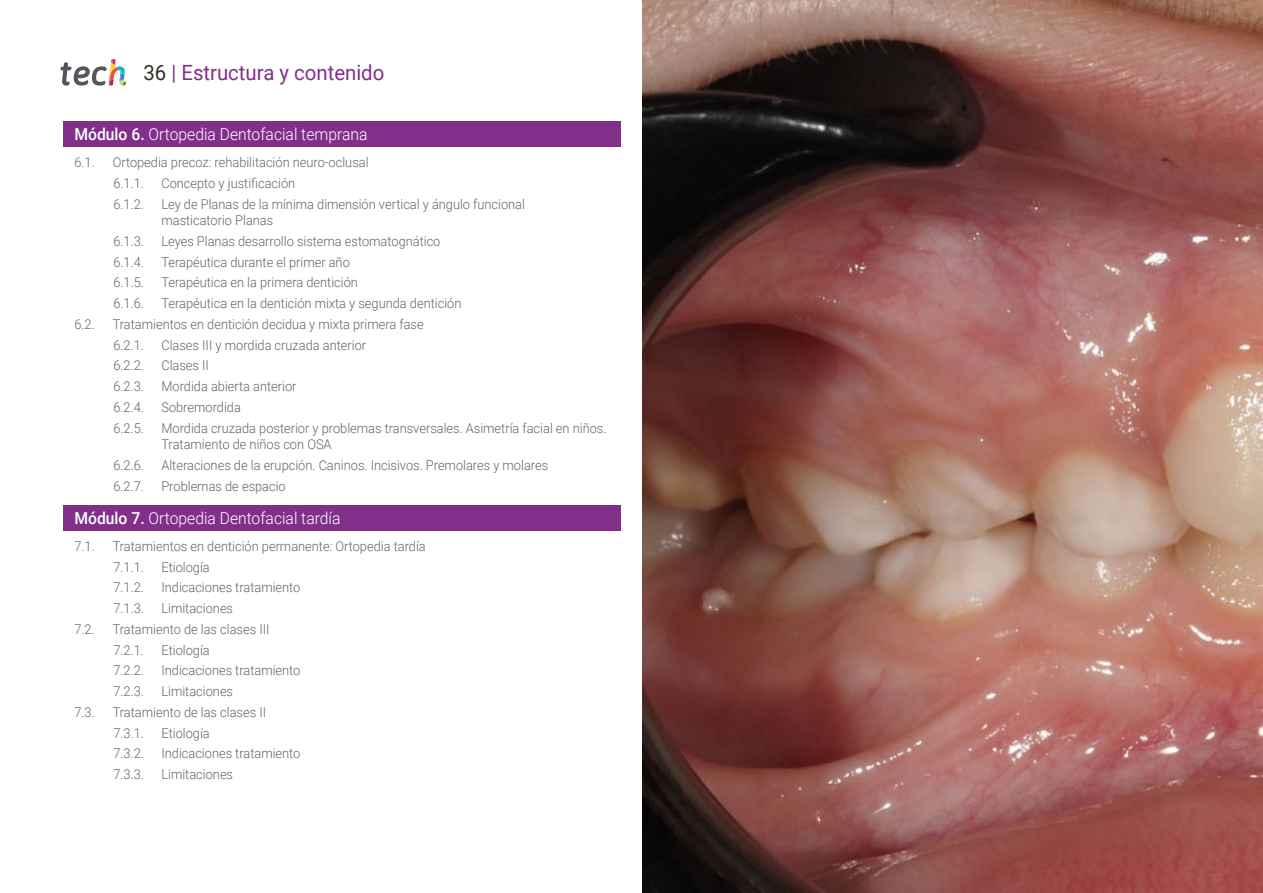
<style>
.page{position:relative;width:1263px;height:893px;background:#fff}
.page>*{position:absolute;margin:0;border:0;box-sizing:border-box;transform-origin:0 0}
.t1{font:21px "Roboto";color:#813089}
.t2{font:300 16.5px "Roboto";color:#fff;scale:.95 1}
.t3{font:300 13.5px/20.7px "Roboto";color:#61646a;scale:.95 1}
.s1{color:#312e20}
.s2{font-weight:500}
</style>
<div class="page">
<div style="left:63px;top:121px;width:558px;height:25px;background:#813089"></div>
<div style="left:63px;top:505px;width:558px;height:25px;background:#813089"></div>
<img style="left:642px;top:0;width:621px;height:893px">
<svg style="left:61px;top:59px;width:65px;height:27px"></svg>
<h1 class="t1" style="left:144px;top:57px;width:242px"><span class="s1">36</span> | Estructura y contenido</h1>
<p class="t2" style="left:74px;top:123px;width:310px"><span class="s2">Módulo 6.</span> Ortopedia Dentofacial temprana</p>
<p class="t3" style="left:74px;top:151px;width:23px">6.1.</p>
<p class="t3" style="left:113px;top:151px;width:271px">Ortopedia precoz: rehabilitación neuro-oclusal<br>6.1.1.</p>
<p class="t3" style="left:161px;top:172px;width:142px">Concepto y justificación</p>
<p class="t3" style="left:113px;top:193px;width:34px">6.1.2.</p>
<p class="t3" style="left:161px;top:195px;width:384px;line-height:16.5px">Ley de Planas de la mínima dimensión vertical y ángulo funcional masticatorio Planas</p>
<p class="t3" style="left:113px;top:230px;width:34px">6.1.3.</p>
<p class="t3" style="left:161px;top:230px;width:295px">Leyes Planas desarrollo sistema estomatognático</p>
<p class="t3" style="left:113px;top:251px;width:34px">6.1.4.</p>
<p class="t3" style="left:161px;top:251px;width:200px">Terapéutica durante el primer año</p>
<p class="t3" style="left:113px;top:272px;width:34px">6.1.5.</p>
<p class="t3" style="left:161px;top:272px;width:208px">Terapéutica en la primera dentición</p>
<p class="t3" style="left:113px;top:292px;width:34px">6.1.6.</p>
<p class="t3" style="left:161px;top:292px;width:317px">Terapéutica en la dentición mixta y segunda dentición</p>
<p class="t3" style="left:74px;top:313px;width:23px">6.2.</p>
<p class="t3" style="left:113px;top:313px;width:329px">Tratamientos en dentición decidua y mixta primera fase<br>6.2.1.</p>
<p class="t3" style="left:161px;top:334px;width:217px">Clases III y mordida cruzada anterior</p>
<p class="t3" style="left:113px;top:355px;width:34px">6.2.2.</p>
<p class="t3" style="left:161px;top:355px;width:52px">Clases II</p>
<p class="t3" style="left:113px;top:375px;width:34px">6.2.3.</p>
<p class="t3" style="left:161px;top:375px;width:144px">Mordida abierta anterior</p>
<p class="t3" style="left:113px;top:396px;width:34px">6.2.4.</p>
<p class="t3" style="left:161px;top:396px;width:85px">Sobremordida</p>
<p class="t3" style="left:113px;top:417px;width:34px">6.2.5.</p>
<p class="t3" style="left:161px;top:419px;width:470px;line-height:16.5px">Mordida cruzada posterior y problemas transversales. Asimetría facial en niños.<br>Tratamiento de niños con OSA</p>
<p class="t3" style="left:113px;top:454px;width:34px">6.2.6.</p>
<p class="t3" style="left:161px;top:454px;width:409px">Alteraciones de la erupción. Caninos. Incisivos. Premolares y molares</p>
<p class="t3" style="left:113px;top:475px;width:34px">6.2.7.</p>
<p class="t3" style="left:161px;top:475px;width:132px">Problemas de espacio</p>
<p class="t2" style="left:74px;top:506px;width:282px"><span class="s2">Módulo 7.</span> Ortopedia Dentofacial tardía</p>
<p class="t3" style="left:74px;top:535px;width:23px">7.1.</p>
<p class="t3" style="left:113px;top:535px;width:331px">Tratamientos en dentición permanente: Ortopedia tardía<br>7.1.1.</p>
<p class="t3" style="left:161px;top:556px;width:52px">Etiología</p>
<p class="t3" style="left:113px;top:577px;width:34px">7.1.2.</p>
<p class="t3" style="left:161px;top:577px;width:148px">Indicaciones tratamiento</p>
<p class="t3" style="left:113px;top:597px;width:34px">7.1.3.</p>
<p class="t3" style="left:161px;top:597px;width:77px">Limitaciones</p>
<p class="t3" style="left:74px;top:618px;width:23px">7.2.</p>
<p class="t3" style="left:113px;top:618px;width:167px">Tratamiento de las clases III<br>7.2.1.</p>
<p class="t3" style="left:161px;top:639px;width:52px">Etiología</p>
<p class="t3" style="left:113px;top:660px;width:34px">7.2.2.</p>
<p class="t3" style="left:161px;top:660px;width:148px">Indicaciones tratamiento</p>
<p class="t3" style="left:113px;top:680px;width:34px">7.2.3.</p>
<p class="t3" style="left:161px;top:680px;width:77px">Limitaciones</p>
<p class="t3" style="left:74px;top:701px;width:23px">7.3.</p>
<p class="t3" style="left:113px;top:701px;width:163px">Tratamiento de las clases II<br>7.3.1.</p>
<p class="t3" style="left:161px;top:722px;width:52px">Etiología</p>
<p class="t3" style="left:113px;top:743px;width:34px">7.3.2.</p>
<p class="t3" style="left:161px;top:743px;width:148px">Indicaciones tratamiento</p>
<p class="t3" style="left:113px;top:763px;width:34px">7.3.3.</p>
<p class="t3" style="left:161px;top:763px;width:77px">Limitaciones</p>
</div>
